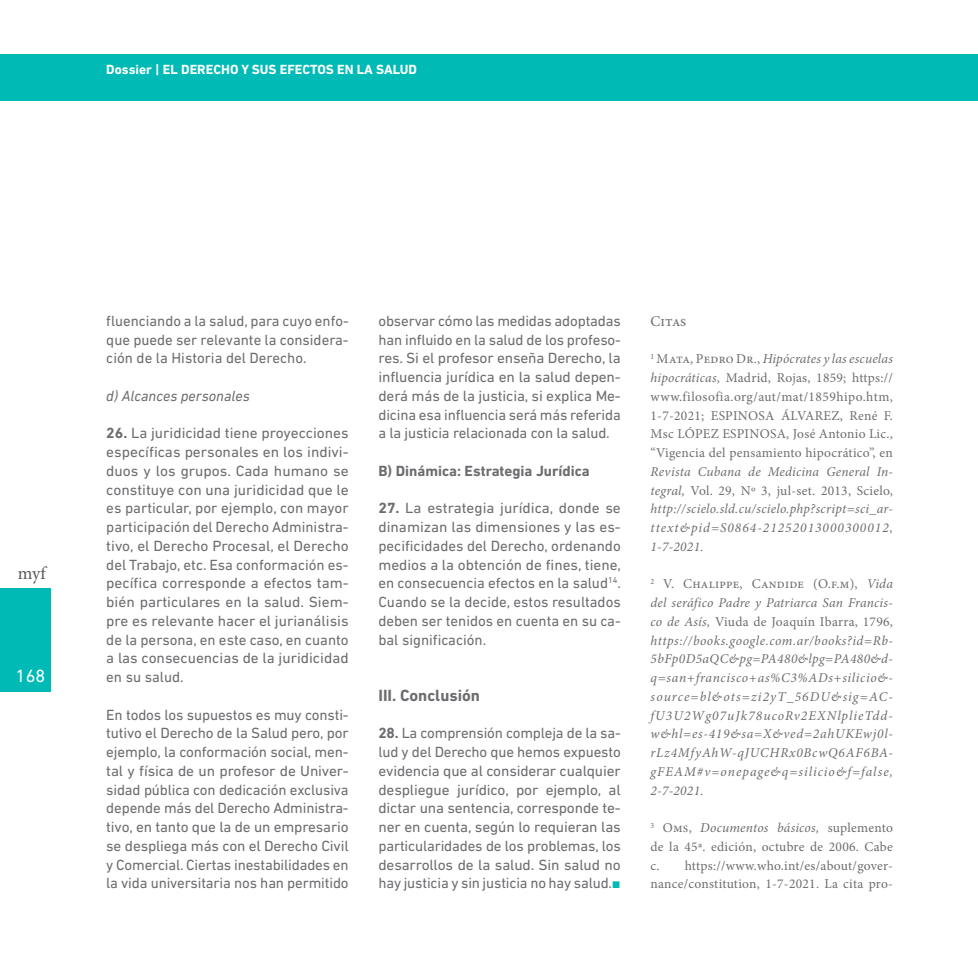
<style>
.page{position:relative;width:978px;height:978px;background:#fff}
.page>*{position:absolute;margin:0;border:0;box-sizing:border-box;transform-origin:0 0}
.t1{font:18px "Minion Pro";color:#57585a}
.t2{font:18px "DIN Next LT Pro";color:#fff}
.SUBT_INT_NOTA_LALO{font:700 16.5px "DIN Next LT Pro";color:#6c6d70}
.t3{font:15px/18.8px "DIN Next LT Pro";letter-spacing:-.01em;color:#6c6d70;text-align:justify}
.t4{font:700 15px "DIN Next LT Pro";color:#6c6d70}
.t5{font:italic 15px "DIN Next LT Pro";color:#6c6d70}
.t6{font:15px "Minion Pro";letter-spacing:-.005em;color:#6c6d70}
.Bibliografía{font:13.5px/18.8px "Minion Pro";letter-spacing:.02em;color:#6c6d70;text-align:justify}
.Bibliografía-2{font:italic 13.5px/18.8px "Minion Pro";letter-spacing:.065em;color:#6c6d70;text-align:justify}
.NOT_Cuerpo_minion_9{font:700 13.5px "DIN Next LT Pro";color:#fff}
.s1{font-weight:700}
.s2{font-family:"Times New Roman";font-size:14.7px;color:#00bbb5}
.s3{font-style:italic}
.s4{font-style:normal}
</style>
<div class="page">
<div style="left:0;top:588px;width:51px;height:104px;background:#00bbb5"></div>
<div style="left:0;top:54px;width:978px;height:47px;background:#00bbb5"></div>
<p class="NOT_Cuerpo_minion_9" style="left:106px;top:61px;width:312px">Dossier | EL DERECHO Y SUS EFECTOS EN LA SALUD</p>
<p class="t1" style="left:18px;top:561px;width:29px">myf</p>
<p class="t2" style="left:16px;top:666px;width:31px">168</p>
<p class="t3" style="left:106px;top:311px;width:244px">fluenciando a la salud, para cuyo enfo&shy;que puede ser relevante la considera&shy;ción de la Historia del Derecho.</p>
<p class="t5" style="left:106px;top:387px;width:145px">d) Alcances personales</p>
<p class="t3" style="left:106px;top:424px;width:244px"><span class="s1">26.</span> La juridicidad tiene proyecciones específicas personales en los indivi&shy;duos y los grupos. Cada humano se constituye con una juridicidad que le es particular, por ejemplo, con mayor participación del Derecho Administra&shy;tivo, el Derecho Procesal, el Derecho del Trabajo, etc. Esa conformación es&shy;pecífica corresponde a efectos tam&shy;bién particulares en la salud. Siem&shy;pre es relevante hacer el jurianálisis de la persona, en este caso, en cuanto a las consecuencias de la juridicidad en su salud.</p>
<p class="t3" style="left:106px;top:705px;width:244px">En todos los supuestos es muy consti&shy;tutivo el Derecho de la Salud pero, por ejemplo, la conformación social, men&shy;tal y física de un profesor de Univer&shy;sidad pública con dedicación exclusiva depende más del Derecho Administra&shy;tivo, en tanto que la de un empresario se despliega más con el Derecho Civil y Comercial. Ciertas inestabilidades en la vida universitaria nos han permitido</p>
<p class="t3" style="left:378px;top:311px;width:244px">observar cómo las medidas adoptadas han influido en la salud de los profeso&shy;res. Si el profesor enseña Derecho, la influencia jurídica en la salud depen&shy;derá más de la justicia, si explica Me&shy;dicina esa influencia será más referida a la justicia relacionada con la salud.</p>
<p class="t4" style="left:378px;top:462px;width:213px">B) Dinámica: Estrategia Jurídica</p>
<p class="t3" style="left:378px;top:499px;width:244px"><span class="s1">27.</span> La estrategia jurídica, donde se dinamizan las dimensiones y las es&shy;pecificidades del Derecho, ordenando medios a la obtención de fines, tiene, en consecuencia efectos en la salud<sup>14</sup>.<br>Cuando se la decide, estos resultados deben ser tenidos en cuenta en su ca&shy;bal significación.</p>
<p class="SUBT_INT_NOTA_LALO" style="left:378px;top:686px;width:103px">III. Conclusión</p>
<p class="t3" style="left:378px;top:724px;width:244px"><span class="s1">28.</span> La comprensión compleja de la sa&shy;lud y del Derecho que hemos expuesto evidencia que al considerar cualquier despliegue jurídico, por ejemplo, al dictar una sentencia, corresponde te&shy;ner en cuenta, según lo requieran las particularidades de los problemas, los desarrollos de la salud. Sin salud no hay justicia y sin justicia no hay salud.<span class="s2">■</span></p>
<p class="t6" style="left:651px;top:311px;width:37px">Citas</p>
<p class="Bibliografía" style="left:651px;top:350px;width:244px"><sup>1</sup> Mata, Pedro Dr., <span class="s3">Hipócrates y las escuelas hipocráticas</span>, Madrid, Rojas, 1859; https:// www.filosofia.org/aut/mat/1859hipo.htm, 1-7-2021; ESPINOSA ÁLVAREZ, René F.<br>Msc LÓPEZ ESPINOSA, José Antonio Lic., “Vigencia del pensamiento hipocrático”, en <span class="s3">Revista Cubana de Medicina General In&shy;tegral,</span> Vol. 29, Nº 3, jul-set. 2013, Scielo, <span class="s3">http://scielo.sld.cu/scielo.php?script=sci_ar&shy;ttext&amp;pid=S0864-21252013000300012, 1-7-2021.</span></p>
<p class="Bibliografía-2" style="left:651px;top:575px;width:244px"><sup>2</sup> <span class="s4">V. Chalippe, Candide (O.f.m),</span> Vida del seráfico Padre y Patriarca San Francis&shy;co de Asís, <span class="s4">Viuda de Joaquín Ibarra, 1796, </span>https://books.google.com.ar/books?id=Rb-5bFp0D5aQC&amp;pg=PA480&amp;lpg=PA480&amp;d&shy;q=san+francisco+as%C3%ADs+silicio&amp;- source=bl&amp;ots=zi2yT_56DU&amp;sig=AC&shy;fU3U2Wg07uJk78ucoRv2EXNlplieTdd&shy;w&amp;hl=es-419&amp;sa=X&amp;ved=2ahUKEwj0l&shy;rLz4MfyAhW-qJUCHRx0BcwQ6AF6BA&shy;gFEAM#v=onepage&amp;q=silicio&amp;f=false, 2-7-2021.</p>
<p class="Bibliografía" style="left:651px;top:819px;width:244px"><sup>3</sup> Oms, <span class="s3">Documentos básicos,</span> suplemento de la 45ª. edición, octubre de 2006. Cabe c. https://www.who.int/es/about/gover&shy;nance/constitution, 1-7-2021. La cita pro-</p>
</div>
